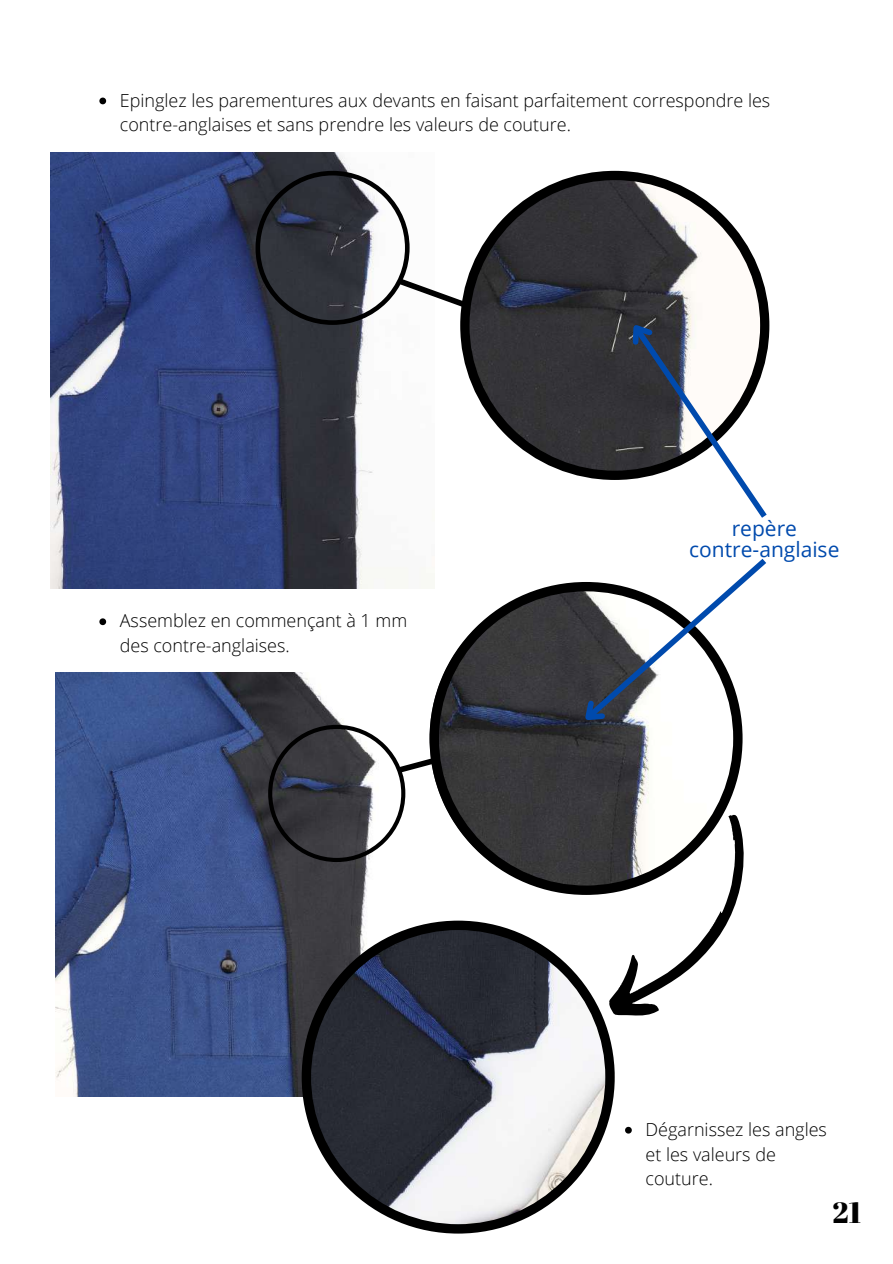
<style>
.page{position:relative;width:893px;height:1264px;background:#fff}
.page>*{position:absolute;margin:0;border:0;box-sizing:border-box;transform-origin:0 0}
.t1{font:29.25px "Abril Fatface";color:#000}
.t2{font:21px/20.2px "Open Sans";color:#004aad;text-align:center}
.t3{font:300 18px/24.8px "Open Sans";color:#000}
</style>
<div class="page">
<img style="left:51px;top:152px;width:383px;height:436px">
<svg style="left:460px;top:171px;width:309px;height:309px;fill:#353438"></svg>
<svg style="left:255px;top:171px;width:218px;height:154px"></svg>
<svg style="left:617px;top:311px;width:153px;height:207px"></svg>
<img style="left:56px;top:672px;width:313px;height:424px">
<svg style="left:429px;top:582px;width:313px;height:312px;fill:#3a3a3d"></svg>
<svg style="left:99px;top:98px;width:7px;height:6px"></svg>
<svg style="left:99px;top:618px;width:7px;height:7px"></svg>
<svg style="left:625px;top:1126px;width:6px;height:7px"></svg>
<svg style="left:570px;top:558px;width:196px;height:177px"></svg>
<svg style="left:302px;top:920px;width:312px;height:313px"></svg>
<svg style="left:268px;top:724px;width:172px;height:138px"></svg>
<svg style="left:593px;top:811px;width:151px;height:228px"></svg>
<p class="t3" style="left:120px;top:87px;width:652px">Epinglez les parementures aux devants en faisant parfaitement correspondre les contre-anglaises et sans prendre les valeurs de couture.</p>
<p class="t3" style="left:120px;top:608px;width:289px">Assemblez en commençant à 1 mm des contre-anglaises.</p>
<p class="t2" style="left:689px;top:518px;width:152px">repère contre-anglaise</p>
<p class="t3" style="left:645px;top:1116px;width:183px">Dégarnissez les angles et les valeurs de couture.</p>
<h1 class="t1" style="left:832px;top:1192px;width:30px">21</h1>
</div>
